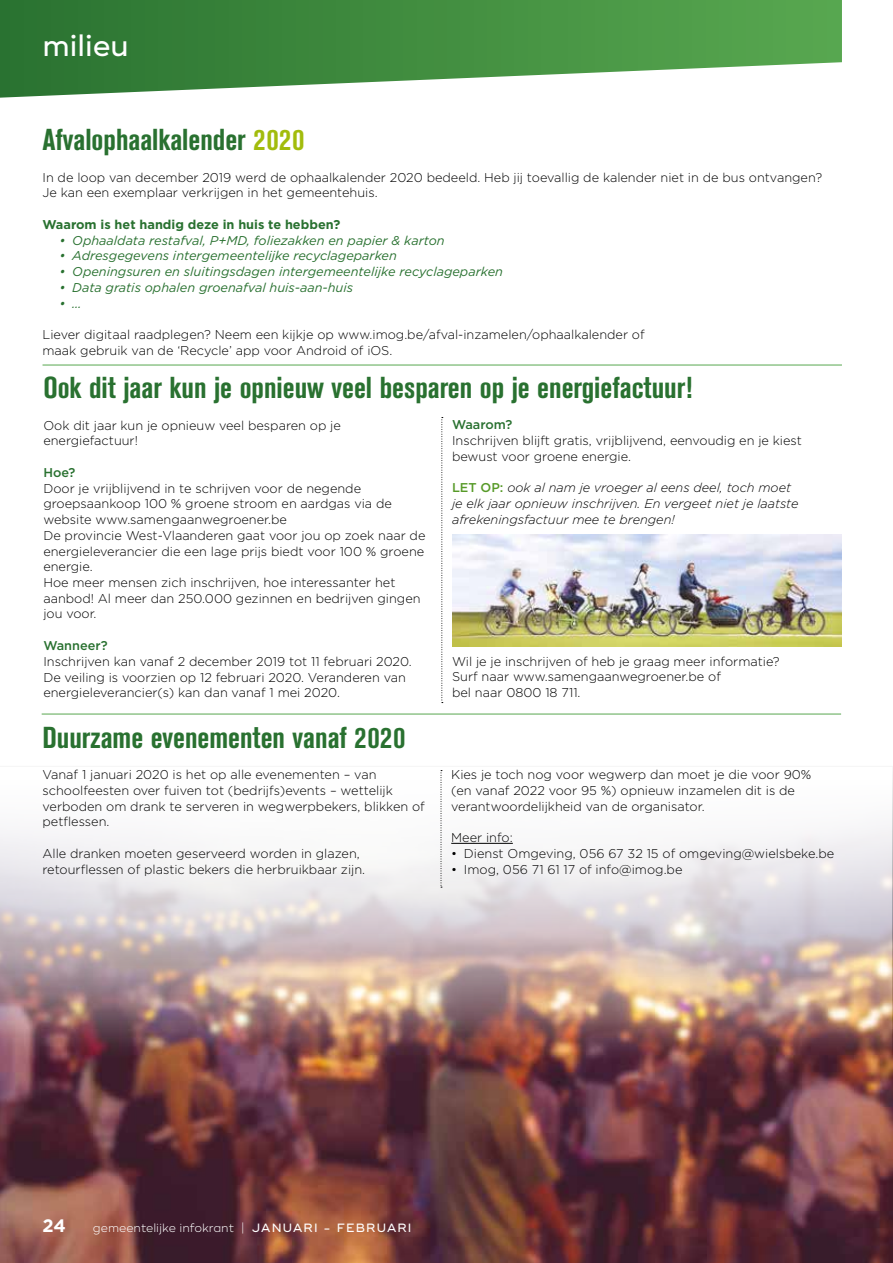
<style>
.page{position:relative;width:893px;height:1263px;background:#fff}
.page>*{position:absolute;margin:0;border:0;box-sizing:border-box;transform-origin:0 0}
.t1{font:700 condensed 30px "Akzidenz Grotesk BE";color:#297130}
.t2{font:500 30px "Ridley Grotesk";color:#fff}
.t3{font:700 18px "Gotham";color:#fff}
.t4{font:300 12.75px/15.8px "Gotham";color:#000}
.t5{font:italic 12.75px "Gotham";color:#297130}
.t6{font:italic 300 12.75px/15.8px "Gotham";color:#000}
.t7{font:700 12.75px "Gotham";color:#297130}
.t8{font:500 12.75px "Gotham";color:#297130}
.t9{font:300 12px "Ridley Grotesk";color:#fff}
.s1{color:#a2bc0c}
.s2{font-weight:500;font-style:normal;color:#579a28}
.s3{font-family:"Gotham"}
.s4{font-weight:500}
</style>
<div class="page">
<svg style="left:0;top:0;width:842px;height:98px"></svg>
<img style="left:0;top:1079px;width:893px;height:184px">
<hr style="left:43px;top:365px;width:799px;height:1px;background:#58a750">
<hr style="left:42px;top:714px;width:799px;height:1px;background:#58a750">
<img style="left:452px;top:535px;width:389px;height:111px">
<svg style="left:441px;top:417px;width:2px;height:286px"></svg>
<svg style="left:0;top:1068px;width:893px;height:11px;background:#733c3e"></svg>
<img style="left:0;top:770px;width:893px;height:298px">
<hr style="left:451px;top:843px;width:62px;height:1px;background:#000">
<svg style="left:441px;top:770px;width:1px;height:118px"></svg>
<h1 class="t2" style="left:43px;top:28px;width:88px">milieu</h1>
<h1 class="t1" style="left:43px;top:122px;width:263px">Afvalophaalkalender <span class="s1">2020</span></h1>
<p class="t4" style="left:43px;top:169px;width:781px">In de loop van december 2019 werd de ophaalkalender 2020 bedeeld. Heb jij toevallig de kalender niet in de bus ontvangen?<br>Je kan een exemplaar verkrijgen in het gemeentehuis.</p>
<p class="t7" style="left:43px;top:216px;width:299px">Waarom is het handig deze in huis te hebben?</p>
<p class="t5" style="left:60px;top:232px;width:387px">• Ophaaldata restafval, P+MD, foliezakken en papier &amp; karton</p>
<p class="t5" style="left:60px;top:248px;width:339px">• Adresgegevens intergemeentelijke recyclageparken</p>
<p class="t5" style="left:60px;top:263px;width:445px">• Openingsuren en sluitingsdagen intergemeentelijke recyclageparken</p>
<p class="t5" style="left:60px;top:279px;width:295px">• Data gratis ophalen groenafval huis-aan-huis</p>
<p class="t5" style="left:60px;top:295px;width:24px">• …</p>
<p class="t4" style="left:43px;top:326px;width:604px">Liever digitaal raadplegen? Neem een kijkje op www.imog.be/afval-inzamelen/ophaalkalender of maak gebruik van de ‘Recycle’ app voor Android of iOS.</p>
<h1 class="t1" style="left:43px;top:370px;width:650px">Ook dit jaar kun je opnieuw veel besparen op je energiefactuur!</h1>
<p class="t4" style="left:43px;top:417px;width:299px">Ook dit jaar kun je opnieuw veel besparen op je energiefactuur!</p>
<p class="t8" style="left:43px;top:464px;width:34px">Hoe?</p>
<p class="t4" style="left:43px;top:480px;width:384px">Door je vrijblijvend in te schrijven voor de negende groepsaankoop 100 % groene stroom en aardgas via de website www.samengaanwegroener.be<br>De provincie West-Vlaanderen gaat voor jou op zoek naar de energieleverancier die een lage prijs biedt voor 100 % groene energie.<br>Hoe meer mensen zich inschrijven, hoe interessanter het aanbod! Al meer dan 250.000 gezinnen en bedrijven gingen jou voor.</p>
<p class="t8" style="left:43px;top:637px;width:66px">Wanneer?</p>
<p class="t4" style="left:43px;top:653px;width:370px">Inschrijven kan vanaf 2 december 2019 tot 11 februari 2020.<br>De veiling is voorzien op 12 februari 2020. Veranderen van energieleverancier(s) kan dan vanaf 1 mei 2020.</p>
<p class="t8" style="left:452px;top:417px;width:62px">Waarom?</p>
<p class="t4" style="left:452px;top:432px;width:351px">Inschrijven blijft gratis, vrijblijvend, eenvoudig en je kiest bewust voor groene energie.</p>
<p class="t6" style="left:452px;top:480px;width:348px"><span class="s2">LET OP:</span> ook al nam je vroeger al eens deel, toch moet je elk jaar opnieuw inschrijven. En vergeet niet je laatste afrekeningsfactuur mee te brengen!</p>
<p class="t4" style="left:452px;top:653px;width:329px">Wil je je inschrijven of heb je graag meer informatie?<br>Surf naar www.samengaanwegroener.be of<br>bel naar 0800 18 711.</p>
<h1 class="t1" style="left:43px;top:720px;width:364px">Duurzame evenementen vanaf 2020</h1>
<p class="t4" style="left:43px;top:766px;width:384px">Vanaf 1 januari 2020 is het op alle evenementen – van schoolfeesten over fuiven tot (bedrijfs)events – wettelijk verboden om drank te serveren in wegwerpbekers, blikken of petflessen.</p>
<p class="t4" style="left:43px;top:845px;width:324px">Alle dranken moeten geserveerd worden in glazen, retourflessen of plastic bekers die herbruikbaar zijn.</p>
<p class="t4" style="left:451px;top:766px;width:362px">Kies je toch nog voor wegwerp dan moet je die voor 90% (en vanaf 2022 voor 95 %) opnieuw inzamelen dit is de verantwoordelijkheid van de organisator.</p>
<p class="t4" style="left:451px;top:829px;width:63px">Meer info:</p>
<p class="t4" style="left:451px;top:845px;width:384px">• Dienst Omgeving, 056 67 32 15 of omgeving@wielsbeke.be</p>
<p class="t4" style="left:451px;top:861px;width:233px">• Imog, 056 71 61 17 of info@imog.be</p>
<h2 class="t3" style="left:43px;top:1214px;width:25px">24</h2>
<p class="t9" style="left:93px;top:1220px;width:320px">gemeentelijke infokrant <span class="s3">|</span> <span class="s4">JANUARI - FEBRUARI</span></p>
</div>
